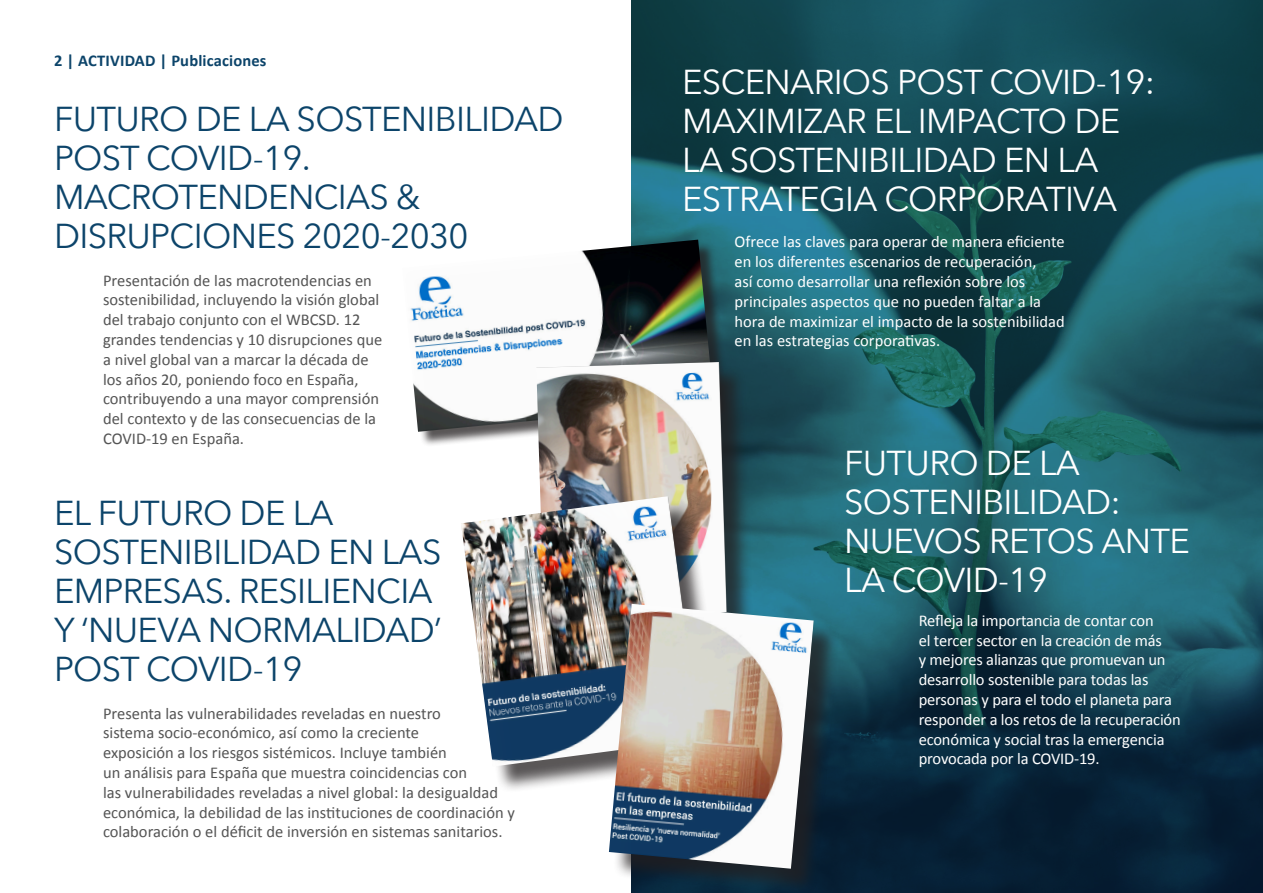
<style>
.page{position:relative;width:1263px;height:893px;background:#fff}
.page>*{position:absolute;margin:0;border:0;box-sizing:border-box;transform-origin:0 0}
.t1{font:34.5px/39px "Avenir Next";letter-spacing:-.02em;color:#0c446a}
.t2{font:34.5px/39px "Avenir Next";letter-spacing:-.02em;color:#fff}
.Estilo_de_párrafo_1{font:16.5px/19.8px "Calibri";color:#545454}
.Estilo_de_párrafo_1-2{font:16.5px/19.8px "Calibri";letter-spacing:-.01em;color:#fff}
.Estilo_de_párrafo_1-3{font:700 16.5px "Calibri";letter-spacing:.01em;color:#0c446a}
</style>
<div class="page">
<img style="left:631px;top:0;width:632px;height:893px">
<div style="left:404px;top:242px;width:325px;height:205px;background:#231f20;opacity:.75"></div>
<img style="left:404px;top:240px;width:310px;height:192px">
<div style="left:540px;top:366px;width:213px;height:278px;background:#231f20;opacity:.75"></div>
<img style="left:536px;top:362px;width:191px;height:242px">
<div style="left:465px;top:500px;width:261px;height:293px;background:#231f20;opacity:.75"></div>
<img style="left:461px;top:496px;width:239px;height:271px">
<div style="left:613px;top:608px;width:227px;height:285px;background:#231f20;opacity:.75"></div>
<img style="left:609px;top:604px;width:205px;height:265px">
<p class="Estilo_de_párrafo_1-3" style="left:54px;top:50px;width:214px">2 | ACTIVIDAD | Publicaciones</p>
<p class="t1" style="left:54px;top:98px;width:511px">FUTURO DE LA SOSTENIBILIDAD<br>POST COVID-19.<br>MACROTENDENCIAS &amp;<br>DISRUPCIONES 2020-2030</p>
<p class="Estilo_de_párrafo_1" style="left:103px;top:270px;width:281px">Presentación de las macrotendencias en sostenibilidad, incluyendo la visión global del trabajo conjunto con el WBCSD. 12 grandes tendencias y 10 disrupciones que a nivel global van a marcar la década de los años 20, poniendo foco en España, contribuyendo a una mayor comprensión del contexto y de las consecuencias de la COVID-19 en España.</p>
<p class="t1" style="left:54px;top:491px;width:389px">EL FUTURO DE LA<br>SOSTENIBILIDAD EN LAS<br>EMPRESAS. RESILIENCIA<br>Y ‘NUEVA NORMALIDAD’<br>POST COVID-19</p>
<p class="Estilo_de_párrafo_1" style="left:103px;top:703px;width:413px">Presenta las vulnerabilidades reveladas en nuestro<br>sistema socio-económico, así como la creciente<br>exposición a los riesgos sistémicos. Incluye también<br>un análisis para España que muestra coincidencias con<br>las vulnerabilidades reveladas a nivel global: la desigualdad económica, la debilidad de las instituciones de coordinación y colaboración o el déficit de inversión en sistemas sanitarios.</p>
<p class="t2" style="left:682px;top:61px;width:475px">ESCENARIOS POST COVID-19:<br>MAXIMIZAR EL IMPACTO DE<br>LA SOSTENIBILIDAD EN LA<br>ESTRATEGIA CORPORATIVA</p>
<p class="Estilo_de_párrafo_1-2" style="left:734px;top:232px;width:332px">Ofrece las claves para operar de manera eficiente en los diferentes escenarios de recuperación,<br>así como desarrollar una reflexión sobre los principales aspectos que no pueden faltar a la hora de maximizar el impacto de la sostenibilidad en las estrategias corporativas.</p>
<p class="t2" style="left:844px;top:442px;width:347px">FUTURO DE LA<br>SOSTENIBILIDAD:<br>NUEVOS RETOS ANTE<br>LA COVID-19</p>
<p class="Estilo_de_párrafo_1-2" style="left:919px;top:610px;width:264px">Refleja la importancia de contar con<br>el tercer sector en la creación de más<br>y mejores alianzas que promuevan un desarrollo sostenible para todas las personas y para el todo el planeta para responder a los retos de la recuperación económica y social tras la emergencia provocada por la COVID-19.</p>
</div>
